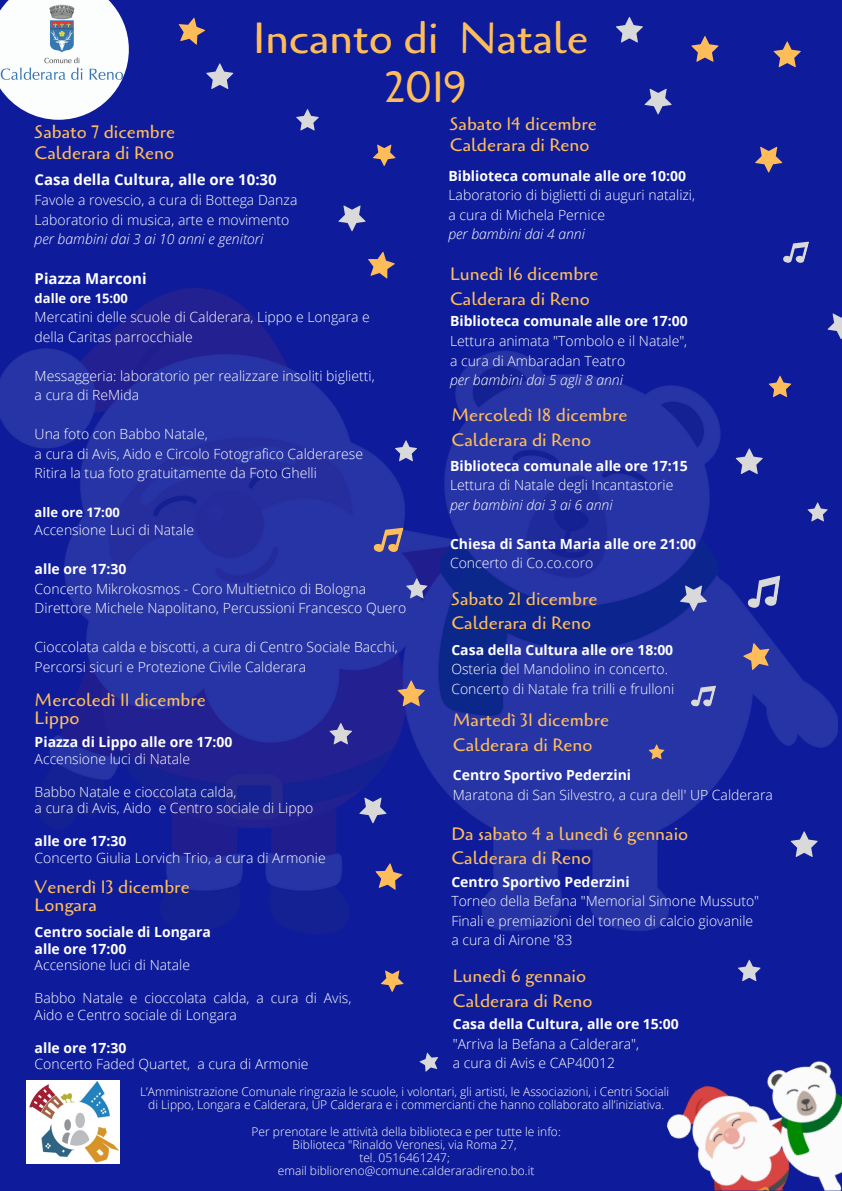
<style>
.page{position:relative;width:842px;height:1191px;background:#fff}
.page>*{position:absolute;margin:0;border:0;box-sizing:border-box;transform-origin:0 0}
.t1{font:43.5px/49px "Cagliostro";letter-spacing:-.005em;color:#ffbd59;text-align:center}
.t2{font:18px/24.7px "Cagliostro";color:#ffbd59}
.t3{font:700 15px "Open Sans";color:#fff}
.t4{font:300 14px/19.5px "Open Sans";color:#fff}
.t5{font:700 14px/16.5px "Open Sans";color:#fff}
.t6{font:italic 300 14px "Open Sans";color:#fff}
.t7{font:700 13px "Open Sans";color:#fff}
.t8{font:300 12px/13.2px "Open Sans";color:#fff;text-align:center}
</style>
<div class="page">
<div style="left:0;top:0;width:842px;height:1190px;background:#0e1c9b"></div>
<svg style="left:296px;top:109px;width:23px;height:22px"></svg>
<svg style="left:338px;top:205px;width:28px;height:26px"></svg>
<svg style="left:381px;top:970px;width:23px;height:21px"></svg>
<img style="left:0;top:0;width:129px;height:120px">
<svg style="left:783px;top:241px;width:26px;height:22px"></svg>
<img style="left:0;top:288px;width:838px;height:643px">
<svg style="left:644px;top:89px;width:28px;height:25px"></svg>
<svg style="left:616px;top:17px;width:27px;height:26px"></svg>
<svg style="left:178px;top:17px;width:27px;height:28px"></svg>
<svg style="left:329px;top:722px;width:23px;height:22px"></svg>
<svg style="left:691px;top:36px;width:28px;height:26px"></svg>
<svg style="left:398px;top:680px;width:27px;height:26px"></svg>
<svg style="left:395px;top:440px;width:22px;height:21px"></svg>
<svg style="left:755px;top:147px;width:27px;height:26px"></svg>
<svg style="left:827px;top:313px;width:15px;height:26px"></svg>
<svg style="left:690px;top:680px;width:26px;height:30px"></svg>
<svg style="left:374px;top:861px;width:30px;height:29px"></svg>
<svg style="left:736px;top:448px;width:27px;height:26px"></svg>
<svg style="left:368px;top:251px;width:27px;height:28px"></svg>
<svg style="left:773px;top:41px;width:28px;height:26px"></svg>
<svg style="left:373px;top:144px;width:23px;height:22px"></svg>
<svg style="left:419px;top:1052px;width:20px;height:20px"></svg>
<svg style="left:359px;top:797px;width:28px;height:26px"></svg>
<svg style="left:406px;top:578px;width:21px;height:20px"></svg>
<svg style="left:206px;top:63px;width:27px;height:26px"></svg>
<svg style="left:738px;top:959px;width:23px;height:22px"></svg>
<svg style="left:649px;top:744px;width:15px;height:15px"></svg>
<svg style="left:680px;top:585px;width:27px;height:26px"></svg>
<svg style="left:740px;top:638px;width:37px;height:38px"></svg>
<svg style="left:807px;top:502px;width:21px;height:19px"></svg>
<svg style="left:791px;top:831px;width:27px;height:26px"></svg>
<img style="left:26px;top:1080px;width:93px;height:83px">
<svg style="left:373px;top:521px;width:31px;height:35px"></svg>
<img style="left:666px;top:1061px;width:176px;height:129px">
<p class="t2" style="left:35px;top:121px;width:142px;line-height:21.1px">Sabato 7 dicembre<br>Calderara di Reno</p>
<h1 class="t1" style="left:253px;top:14px;width:337px">Incanto di Natale<br>2019</h1>
<p class="t2" style="left:450px;top:114px;width:148px;line-height:21px">Sabato 14 dicembre<br>Calderara di Reno</p>
<p class="t3" style="left:35px;top:169px;width:244px">Casa della Cultura, alle ore 10:30</p>
<p class="t4" style="left:35px;top:190px;width:264px">Favole a rovescio, a cura di Bottega Danza<br>Laboratorio di musica, arte e movimento</p>
<p class="t6" style="left:35px;top:229px;width:230px">per bambini dai 3 ai 10 anni e genitori</p>
<p class="t3" style="left:35px;top:268px;width:113px">Piazza Marconi</p>
<p class="t7" style="left:35px;top:289px;width:95px">dalle ore 15:00</p>
<p class="t4" style="left:35px;top:307px;width:337px">Mercatini delle scuole di Calderara, Lippo e Longara e della Caritas parrocchiale</p>
<p class="t4" style="left:35px;top:365px;width:341px">Messaggeria: laboratorio per realizzare insoliti biglietti, a cura di ReMida</p>
<p class="t4" style="left:35px;top:424px;width:330px">Una foto con Babbo Natale,<br>a cura di Avis, Aido e Circolo Fotografico Calderarese<br>Ritira la tua foto gratuitamente da Foto Ghelli</p>
<p class="t7" style="left:35px;top:502px;width:87px">alle ore 17:00</p>
<p class="t4" style="left:35px;top:520px;width:161px">Accensione Luci di Natale</p>
<p class="t5" style="left:35px;top:560px;width:93px">alle ore 17:30</p>
<p class="t4" style="left:35px;top:578px;width:373px">Concerto Mikrokosmos - Coro Multietnico di Bologna<br>Direttore Michele Napolitano, Percussioni Francesco Quero</p>
<p class="t4" style="left:35px;top:637px;width:365px">Cioccolata calda e biscotti, a cura di Centro Sociale Bacchi,<br>Percorsi sicuri e Protezione Civile Calderara</p>
<p class="t2" style="left:35px;top:691px;width:173px;line-height:17.9px">Mercoledì 11 dicembre<br>Lippo</p>
<p class="t5" style="left:35px;top:733px;width:199px">Piazza di Lippo alle ore 17:00</p>
<p class="t4" style="left:35px;top:748px;width:157px">Accensione luci di Natale</p>
<p class="t4" style="left:35px;top:783px;width:280px;line-height:16.5px">Babbo Natale e cioccolata calda,<br>a cura di Avis, Aido e Centro sociale di Lippo</p>
<p class="t5" style="left:35px;top:832px;width:93px">alle ore 17:30</p>
<p class="t4" style="left:35px;top:847px;width:293px">Concerto Giulia Lorvich Trio, a cura di Armonie</p>
<p class="t2" style="left:35px;top:878px;width:157px;line-height:17.9px">Venerdì 13 dicembre<br>Longara</p>
<p class="t5" style="left:35px;top:923px;width:178px">Centro sociale di Longara alle ore 17:00</p>
<p class="t4" style="left:35px;top:955px;width:157px">Accensione luci di Natale</p>
<p class="t4" style="left:35px;top:989px;width:318px;line-height:16.5px">Babbo Natale e cioccolata calda, a cura di Avis,<br>Aido e Centro sociale di Longara</p>
<p class="t5" style="left:35px;top:1038px;width:93px">alle ore 17:30</p>
<p class="t4" style="left:35px;top:1053px;width:275px">Concerto Faded Quartet, a cura di Armonie</p>
<p class="t5" style="left:448px;top:167px;width:239px">Biblioteca comunale alle ore 10:00</p>
<p class="t4" style="left:448px;top:185px;width:248px">Laboratorio di biglietti di auguri natalizi, a cura di Michela Pernice</p>
<p class="t6" style="left:448px;top:224px;width:138px">per bambini dai 4 anni</p>
<p class="t2" style="left:450px;top:262px;width:150px">Lunedì 16 dicembre<br>Calderara di Reno</p>
<p class="t5" style="left:450px;top:313px;width:239px">Biblioteca comunale alle ore 17:00</p>
<p class="t4" style="left:450px;top:331px;width:239px">Lettura animata "Tombolo e il Natale", a cura di Ambaradan Teatro</p>
<p class="t6" style="left:450px;top:370px;width:174px">per bambini dai 5 agli 8 anni</p>
<p class="t2" style="left:451px;top:403px;width:177px">Mercoledì 18 dicembre<br>Calderara di Reno</p>
<p class="t5" style="left:450px;top:457px;width:239px">Biblioteca comunale alle ore 17:15</p>
<p class="t4" style="left:450px;top:475px;width:225px">Lettura di Natale degli Incantastorie</p>
<p class="t6" style="left:450px;top:494px;width:164px">per bambini dai 3 ai 6 anni</p>
<p class="t5" style="left:450px;top:535px;width:247px">Chiesa di Santa Maria alle ore 21:00</p>
<p class="t4" style="left:450px;top:553px;width:145px">Concerto di Co.co.coro</p>
<p class="t2" style="left:451px;top:586px;width:148px">Sabato 21 dicembre<br>Calderara di Reno</p>
<p class="t5" style="left:451px;top:641px;width:223px">Casa della Cultura alle ore 18:00</p>
<p class="t4" style="left:451px;top:659px;width:224px">Osteria del Mandolino in concerto.<br>Concerto di Natale fra trilli e frulloni</p>
<p class="t2" style="left:453px;top:708px;width:158px">Martedì 31 dicembre<br>Calderara di Reno</p>
<p class="t5" style="left:453px;top:766px;width:180px">Centro Sportivo Pederzini</p>
<p class="t4" style="left:453px;top:784px;width:321px">Maratona di San Silvestro, a cura dell' UP Calderara</p>
<p class="t2" style="left:451px;top:821px;width:238px">Da sabato 4 a lunedì 6 gennaio<br>Calderara di Reno</p>
<p class="t5" style="left:451px;top:872px;width:180px">Centro Sportivo Pederzini</p>
<p class="t4" style="left:451px;top:890px;width:309px">Torneo della Befana "Memorial Simone Mussuto"<br>Finali e premiazioni del torneo di calcio giovanile a cura di Airone '83</p>
<p class="t2" style="left:453px;top:963px;width:141px">Lunedì 6 gennaio<br>Calderara di Reno</p>
<p class="t5" style="left:453px;top:1015px;width:227px">Casa della Cultura, alle ore 15:00</p>
<p class="t4" style="left:453px;top:1033px;width:188px">"Arriva la Befana a Calderara", a cura di Avis e CAP40012</p>
<p class="t8" style="left:140px;top:1084px;width:531px">L’Amministrazione Comunale ringrazia le scuole, i volontari, gli artisti, le Associazioni, i Centri Sociali di Lippo, Longara e Calderara, UP Calderara e i commercianti che hanno collaborato all’iniziativa.</p>
<p class="t8" style="left:252px;top:1124px;width:311px">Per prenotare le attività della biblioteca e per tutte le info:<br>Biblioteca "Rinaldo Veronesi, via Roma 27,<br>tel. 0516461247;<br>email biblioreno@comune.calderaradireno.bo.it</p>
</div>
